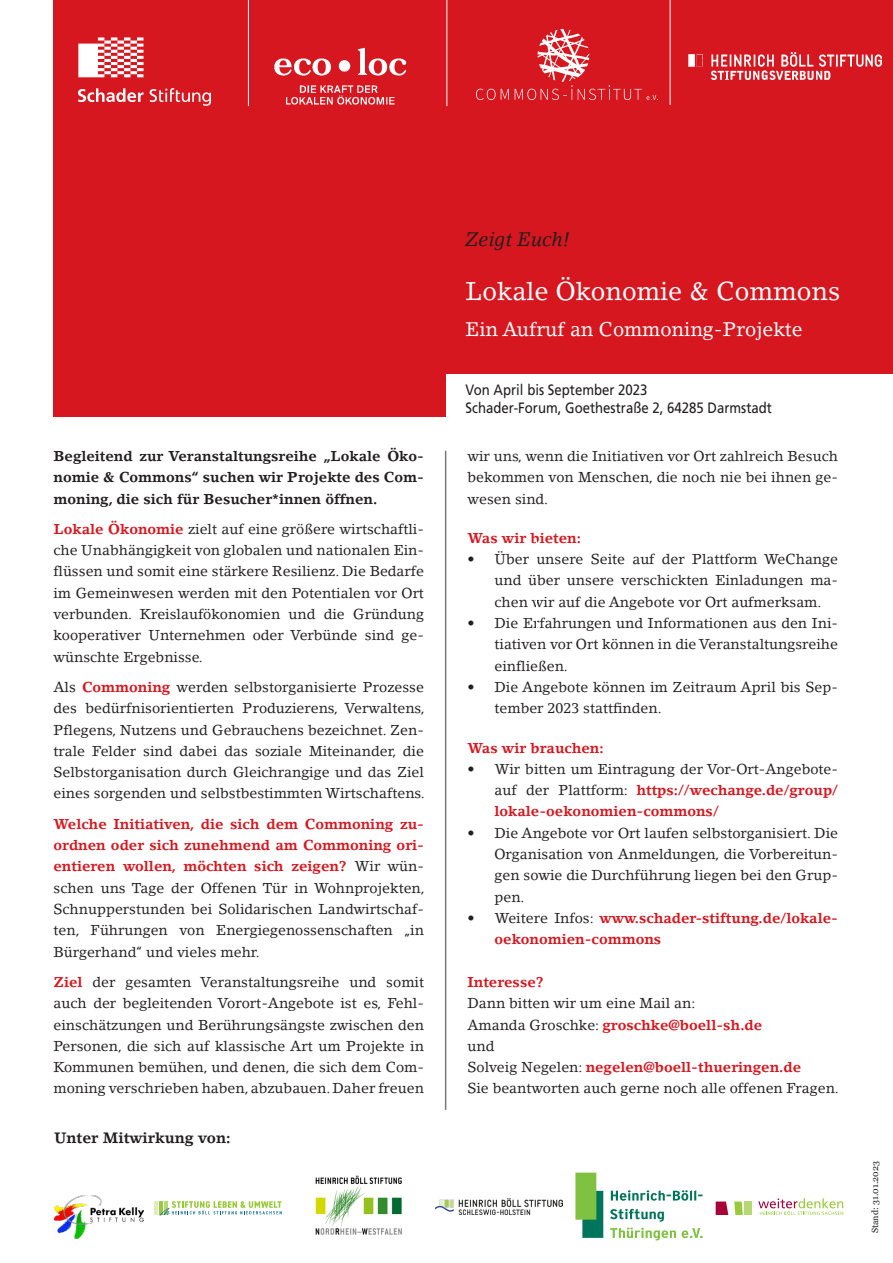
<style>
.page{position:relative;width:893px;height:1263px;background:#fff}
.page>*{position:absolute;margin:0;border:0;box-sizing:border-box;transform-origin:0 0}
.Aufzählungszeichen{font:25.5px "Lino Letter Std";color:#fff}
.Aufzählungszeichen-2{font:19.5px "Lino Letter Std";color:#fff}
.Aufzählungszeichen-3{font:italic 19.5px "Lino Letter Std";color:#231f20}
.t1{font:15px "Frutiger";color:#231f20;scale:.88 1}
.t2{font:700 15px "Lino Letter Std";color:#231f20}
.Aufzählungszeichen-4{font:14.25px/21.3px "Lino Letter Std";color:#231f20;text-align:justify}
.Aufzählungszeichen-5{font:700 14.25px/21.3px "Lino Letter Std";color:#d7171f}
.Aufzählungszeichen-6{font:700 14.25px/21.3px "Lino Letter Std";color:#231f20;text-align:justify}
.t3{font:9px "Georgia";color:#231f20}
.s1{font-weight:700;color:#d7171f}
.s2{font-weight:400;color:#231f20}
</style>
<div class="page">
<div style="left:54px;top:0;width:839px;height:417px;background:#d7171f"></div>
<div style="left:446px;top:374px;width:447px;height:47px;background:#fff"></div>
<hr style="left:445px;top:451px;width:1px;height:659px;background:#76787b">
<img style="left:274px;top:47px;width:133px;height:58px">
<hr style="left:248px;top:0;width:1px;height:106px;background:#fff">
<hr style="left:446px;top:0;width:1px;height:106px;background:#fff">
<svg style="left:78px;top:37px;width:65px;height:40px"></svg>
<svg style="left:78px;top:88px;width:66px;height:14px"></svg>
<svg style="left:150px;top:88px;width:61px;height:18px"></svg>
<hr style="left:670px;top:0;width:1px;height:105px;background:#fff">
<img style="left:688px;top:53px;width:193px;height:27px">
<img style="left:476px;top:30px;width:181px;height:69px">
<img style="left:315px;top:1175px;width:87px;height:60px">
<img style="left:54px;top:1195px;width:89px;height:44px">
<svg style="left:155px;top:1201px;width:127px;height:15px"></svg>
<div style="left:582px;top:1191px;width:21px;height:47px;background:#01745c"></div>
<div style="left:575px;top:1172px;width:21px;height:48px;background:#7fc241"></div>
<svg style="left:610px;top:1209px;width:66px;height:32px"></svg>
<svg style="left:611px;top:1190px;width:92px;height:11px"></svg>
<svg style="left:682px;top:1228px;width:21px;height:10px"></svg>
<div style="left:744px;top:1201px;width:7px;height:14px;background:#b7d774"></div>
<svg style="left:734px;top:1201px;width:9px;height:14px"></svg>
<svg style="left:716px;top:1201px;width:12px;height:14px"></svg>
<svg style="left:758px;top:1198px;width:85px;height:17px"></svg>
<img style="left:435px;top:1198px;width:128px;height:17px">
<p class="Aufzählungszeichen-6" style="left:54px;top:445px;width:372px">Begleitend zur Veranstaltungsreihe „Lokale Öko&shy;nomie &amp; Commons“ suchen wir Projekte des Com&shy;moning, die sich für Besucher*innen öffnen.</p>
<p class="Aufzählungszeichen-4" style="left:54px;top:518px;width:372px"><span class="s1">Lokale Ökonomie</span> zielt auf eine größere wirtschaftli&shy;che Unabhängigkeit von globalen und nationalen Ein&shy;flüssen und somit eine stärkere Resilienz. Die Bedarfe im Gemeinwesen werden mit den Potentialen vor Ort verbunden. Kreislaufökonomien und die Gründung kooperativer Unternehmen oder Verbünde sind ge&shy;wünschte Ergebnisse.</p>
<p class="Aufzählungszeichen-4" style="left:54px;top:676px;width:373px">Als <span class="s1">Commoning</span> werden selbstorganisierte Prozesse des bedürfnisorientierten Produzierens, Verwaltens, Pflegens, Nutzens und Gebrauchens bezeichnet. Zen&shy;trale Felder sind dabei das soziale Miteinander, die Selbstorganisation durch Gleichrangige und das Ziel eines sorgenden und selbstbestimmten Wirtschaftens.</p>
<p class="Aufzählungszeichen-4" style="left:54px;top:813px;width:373px"><span class="s1">Welche Initiativen, die sich dem Commoning zu&shy;ordnen oder sich zunehmend am Commoning ori&shy;entieren wollen, möchten sich zeigen?</span> Wir wün&shy;schen uns Tage der Offenen Tür in Wohnprojekten, Schnupperstunden bei Solidarischen Landwirtschaf&shy;ten, Führungen von Energiegenossenschaften „in Bürgerhand“ und vieles mehr.</p>
<p class="Aufzählungszeichen-4" style="left:54px;top:971px;width:372px"><span class="s1">Ziel</span> der gesamten Veranstaltungsreihe und somit auch der begleitenden Vorort-Angebote ist es, Fehl&shy;einschätzungen und Berührungsängste zwischen den Personen, die sich auf klassische Art um Projekte in Kommunen bemühen, und denen, die sich dem Com&shy;moning verschrieben haben, abzubauen. Daher freuen</p>
<p class="t2" style="left:54px;top:1128px;width:178px">Unter Mitwirkung von:</p>
<p class="Aufzählungszeichen-3" style="left:466px;top:227px;width:106px">Zeigt Euch!</p>
<p class="Aufzählungszeichen" style="left:466px;top:276px;width:376px">Lokale Ökonomie &amp; Commons</p>
<p class="Aufzählungszeichen-2" style="left:466px;top:318px;width:339px">Ein Aufruf an Commoning-Projekte</p>
<p class="t1" style="left:466px;top:381px;width:208px">Von April bis September 2023</p>
<p class="t1" style="left:466px;top:399px;width:350px">Schader-Forum, Goethestraße 2, 64285 Darmstadt</p>
<p class="Aufzählungszeichen-4" style="left:467px;top:445px;width:372px">wir uns, wenn die Initiativen vor Ort zahlreich Besuch bekommen von Menschen, die noch nie bei ihnen ge&shy;wesen sind.</p>
<p class="Aufzählungszeichen-5" style="left:467px;top:527px;width:115px">Was wir bieten:</p>
<p class="Aufzählungszeichen-4" style="left:494px;top:548px;width:345px;text-indent:-27px">• Über unsere Seite auf der Plattform WeChange und über unsere verschickten Einladungen ma&shy;chen wir auf die Angebote vor Ort aufmerksam.</p>
<p class="Aufzählungszeichen-4" style="left:494px;top:612px;width:345px;text-indent:-27px">• Die Erfahrungen und Informationen aus den Ini&shy;tiativen vor Ort können in die Veranstaltungsreihe einfließen.</p>
<p class="Aufzählungszeichen-4" style="left:494px;top:676px;width:345px;text-indent:-27px">• Die Angebote können im Zeitraum April bis Sep&shy;tember 2023 stattfinden.</p>
<p class="Aufzählungszeichen-5" style="left:467px;top:737px;width:138px">Was wir brauchen:</p>
<p class="Aufzählungszeichen-4" style="left:494px;top:758px;width:345px;text-indent:-27px">• Wir bitten um Eintragung der Vor-Ort-Angebote&shy;auf der Plattform: <span class="s1">https://wechange.de/group/ lokale-oekonomien-commons/</span></p>
<p class="Aufzählungszeichen-4" style="left:494px;top:822px;width:345px;text-indent:-27px">• Die Angebote vor Ort laufen selbstorganisiert. Die Organisation von Anmeldungen, die Vorbereitun&shy;gen sowie die Durchführung liegen bei den Grup&shy;pen.</p>
<p class="Aufzählungszeichen-5" style="left:494px;top:907px;width:345px;text-indent:-27px"><span class="s2">• Weitere Infos:</span> www.schader-stiftung.de/lokale&shy;oekonomien-commons</p>
<p class="Aufzählungszeichen-5" style="left:467px;top:971px;width:78px">Interesse?</p>
<p class="Aufzählungszeichen-4" style="left:467px;top:992px;width:229px">Dann bitten wir um eine Mail an:</p>
<p class="Aufzählungszeichen-5" style="left:467px;top:1014px;width:296px"><span class="s2">Amanda Groschke:</span> groschke@boell-sh.de</p>
<p class="Aufzählungszeichen-4" style="left:467px;top:1035px;width:28px">und</p>
<p class="Aufzählungszeichen-5" style="left:467px;top:1056px;width:335px"><span class="s2">Solveig Negelen:</span> negelen@boell-thueringen.de</p>
<p class="Aufzählungszeichen-4" style="left:467px;top:1078px;width:373px">Sie beantworten auch gerne noch alle offenen Fragen.</p>
<p class="t3" style="left:869px;top:1233px;width:73px;rotate:-90deg">Stand: 31.01.2023</p>
</div>
